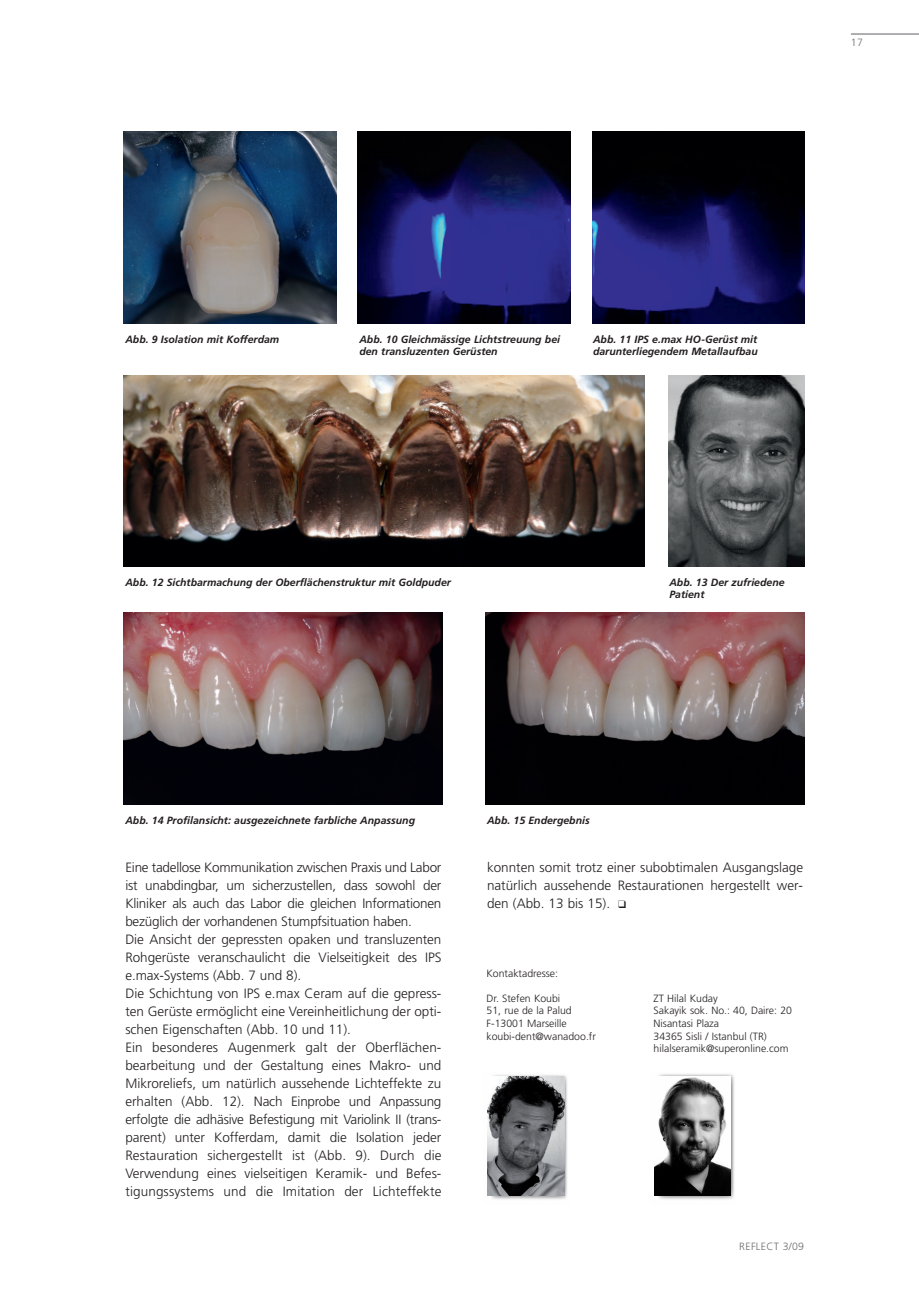
<style>
.page{position:relative;width:919px;height:1289px;background:#fff}
.page>*{position:absolute;margin:0;border:0;box-sizing:border-box;transform-origin:0 0}
.t1{font:300 13.5px/18px "Frutiger";color:#231f20}
.t2{font:italic 700 10.5px/12px "Frutiger";color:#231f20}
.t3{font:300 10.5px/12.6px "Frutiger";color:#231f20}
.t4{font:300 10.5px "Frutiger";letter-spacing:.03em;color:#6c6d70}
</style>
<div class="page">
<hr style="left:850px;top:33px;width:68px;height:2px;background:#939598">
<img style="left:487px;top:1075px;width:80px;height:125px">
<img style="left:487px;top:1076px;width:77px;height:119px">
<img style="left:654px;top:1074px;width:80px;height:126px">
<img style="left:654px;top:1076px;width:76px;height:119px">
<img style="left:123px;top:375px;width:521px;height:191px">
<img style="left:592px;top:132px;width:212px;height:191px">
<img style="left:485px;top:612px;width:319px;height:192px">
<img style="left:668px;top:375px;width:136px;height:191px">
<img style="left:124px;top:132px;width:212px;height:191px">
<img style="left:358px;top:132px;width:212px;height:191px">
<img style="left:123px;top:612px;width:320px;height:192px">
<p class="t4" style="left:850px;top:38px;width:13px">17</p>
<p class="t2" style="left:125px;top:334px;width:155px">Abb. 9 Isolation mit Kofferdam</p>
<p class="t2" style="left:359px;top:334px;width:202px">Abb. 10 Gleichmässige Lichtstreuung bei den transluzenten Gerüsten</p>
<p class="t2" style="left:593px;top:334px;width:166px">Abb. 11 IPS e.max HO-Gerüst mit da runterliegendem Metallaufbau</p>
<p class="t2" style="left:125px;top:577px;width:327px">Abb. 12 Sichtbarmachung der Oberflächenstruktur mit Goldpuder</p>
<p class="t2" style="left:669px;top:577px;width:117px">Abb. 13 Der zufriedene<br>Patient</p>
<p class="t2" style="left:125px;top:815px;width:291px">Abb. 14 Profilansicht: ausgezeichnete farbliche Anpassung</p>
<p class="t2" style="left:487px;top:815px;width:104px">Abb. 15 Endergebnis</p>
<p class="t1" style="left:125px;top:859px;width:317px">Eine tadellose Kommunikation zwischen Praxis und Labor ist unabdingbar, um sicherzustellen, dass sowohl der Kliniker als auch das Labor die gleichen Infor mationen bezüglich der vorhandenen Stumpfsituation haben.<br>Die Ansicht der gepressten opaken und transluzenten Rohgerüste veranschaulicht die Vielseitigkeit des IPS e.max-Systems (Abb. 7 und 8).<br>Die Schichtung von IPS e.max Ceram auf die gepress - ten Gerüste ermöglicht eine Vereinheitlichung der opti&shy;schen Eigenschaften (Abb. 10 und 11).<br>Ein besonderes Augenmerk galt der Oberflächen - bearbeitung und der Gestaltung eines Makro- und Mikroreliefs, um natürlich aussehende Lichteffekte zu erhalten (Abb. 12). Nach Einprobe und Anpassung erfolgte die adhäsive Befestigung mit Variolink II (trans - parent) unter Kofferdam, damit die Isolation jeder Restauration sichergestellt ist (Abb. 9). Durch die Verwen dung eines vielseitigen Keramik- und Befes - tigungs systems und die Imitation der Lichteffekte</p>
<p class="t1" style="left:487px;top:859px;width:317px;text-align:justify">konnten somit trotz einer subobtimalen Ausgangslage natürlich aussehende Restaurationen hergestellt wer&shy;den (Abb. 13 bis 15). ❑</p>
<p class="t3" style="left:486px;top:967px;width:73px">Kontaktadresse:</p>
<p class="t3" style="left:486px;top:992px;width:111px">Dr. Stefen Koubi<br>51, rue de la Palud<br>F-13001 Marseille koubi-dent@wanadoo.fr</p>
<p class="t3" style="left:653px;top:992px;width:140px">ZT Hilal Kuday<br>Sakayik sok. No.: 40, Daire: 20<br>Nisantasi Plaza<br>34365 Sisli / Istanbul (TR) hilalseramik@superonline.com</p>
<p class="t4" style="left:739px;top:1242px;width:66px">REFLECT 3/09</p>
</div>
